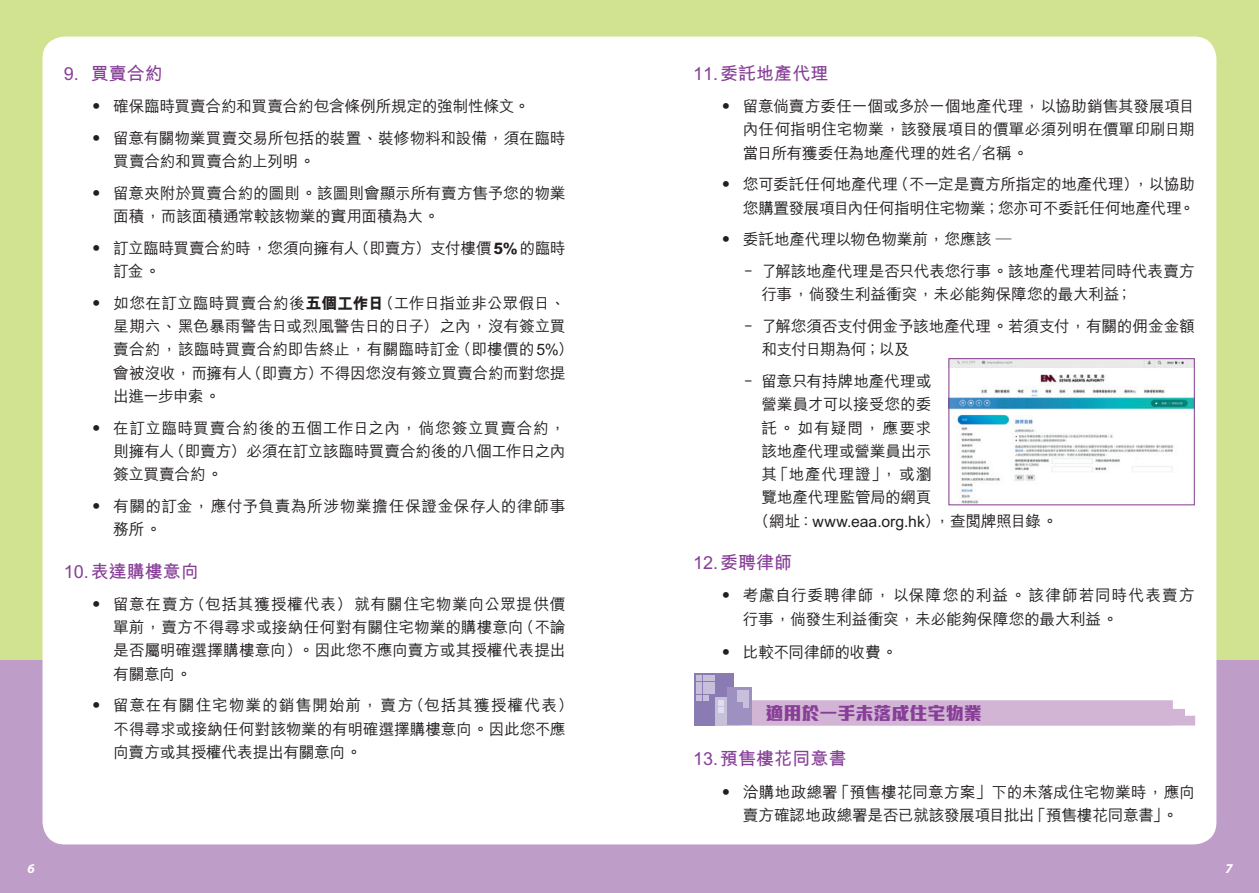
<style>
.page{position:relative;width:1259px;height:893px;background:#d1e291}
.page>*{position:absolute;margin:0;border:0;box-sizing:border-box;transform-origin:0 0}
.t1{font:700 18px "M Hei HK";color:#873e97}
.t2{font:800 18px "M Stiff Hei HK";color:#873e97}
.t3{font:500 15.75px/23.2px "M Hei HK";letter-spacing:-.015em;color:#231f20}
.t4{font:500 15.75px/23.2px "M Hei HK";letter-spacing:.015em;color:#231f20}
.t5{font:500 15.75px/23.2px "M Hei HK";letter-spacing:.025em;color:#231f20}
.t6{font:italic 700 13.5px "Myriad Pro";color:#fff}
.s1{font-weight:800}
</style>
<div class="page">
<div style="left:0;top:660px;width:1259px;height:233px;background:#be9dc9"></div>
<div style="left:43px;top:36px;width:1173px;height:808px;background:#fff;border-radius:22px"></div>
<div style="left:694px;top:673px;width:39px;height:52px;background:#8b7bb3"></div>
<div style="left:715px;top:697px;width:25px;height:28px;background:#c7c0db"></div>
<div style="left:727px;top:687px;width:25px;height:38px;background:#9e90c0"></div>
<svg style="left:737px;top:690px;width:458px;height:36px"></svg>
<svg style="left:697px;top:676px;width:26px;height:36px"></svg>
<img style="left:950px;top:360px;width:242px;height:143px">
<div style="left:948px;top:358px;width:246px;height:147px;border:1px solid #823a8c"></div>
<h3 class="t1" style="left:64px;top:60px;width:100px">9. 買賣合約</h3>
<p class="t3" style="left:89px;top:93px;width:443px">‧ 確保臨時買賣合約和買賣合約包含條例所規定的強制性條文。</p>
<p class="t3" style="left:113px;top:125px;width:454px;text-indent:-25px">‧ 留意有關物業買賣交易所包括的裝置、裝修物料和設備，須在臨時買賣合約和買賣合約上列明。</p>
<p class="t3" style="left:113px;top:180px;width:454px;text-indent:-25px">‧ 留意夾附於買賣合約的圖則。該圖則會顯示所有賣方售予您的物業面積，而該面積通常較該物業的實用面積為大。</p>
<p class="t3" style="left:113px;top:235px;width:454px;text-indent:-25px">‧ 訂立臨時買賣合約時，您須向擁有人（即賣方）支付樓價<span class="s1">5%</span>的臨時訂金。</p>
<p class="t3" style="left:113px;top:290px;width:462px;text-indent:-25px">‧ 如您在訂立臨時買賣合約後<span class="s1">五個工作日</span>（工作日指並非公眾假日、星期六、黑色暴雨警告日或烈風警告日的日子）之內，沒有簽立買賣合約，該臨時買賣合約即告終止，有關臨時訂金（即樓價的5%）會被沒收，而擁有人（即賣方）不得因您沒有簽立買賣合約而對您提出進一步申索。</p>
<p class="t3" style="left:113px;top:415px;width:454px;text-align:justify;text-indent:-25px">‧ 在訂立臨時買賣合約後的五個工作日之內，倘您簽立買賣合約，則擁有人（即賣方）必須在訂立該臨時買賣合約後的八個工作日之內簽立買賣合約。</p>
<p class="t5" style="left:113px;top:493px;width:454px;text-indent:-25px">‧ 有關的訂金，應付予負責為所涉物業擔任保證金保存人的律師事務所。</p>
<h3 class="t1" style="left:64px;top:558px;width:136px">10. 表達購樓意向</h3>
<p class="t3" style="left:113px;top:591px;width:454px;text-align:justify;text-indent:-25px">‧ 留意在賣方（包括其獲授權代表）就有關住宅物業向公眾提供價單前，賣方不得尋求或接納任何對有關住宅物業的購樓意向（不論是否屬明確選擇購樓意向）。因此您不應向賣方或其授權代表提出有關意向。</p>
<p class="t3" style="left:113px;top:693px;width:462px;text-indent:-25px">‧ 留意在有關住宅物業的銷售開始前，賣方（包括其獲授權代表）不得尋求或接納任何對該物業的有明確選擇購樓意向。因此您不應向賣方或其授權代表提出有關意向。</p>
<h3 class="t1" style="left:693px;top:60px;width:137px">11. 委託地產代理</h3>
<p class="t3" style="left:743px;top:93px;width:454px;text-align:justify;text-indent:-25px">‧ 留意倘賣方委任一個或多於一個地產代理，以協助銷售其發展項目內任何指明住宅物業，該發展項目的價單必須列明在價單印刷日期當日所有獲委任為地產代理的姓名／名稱。</p>
<p class="t3" style="left:718px;top:172px;width:478px;text-align:right">‧ 您可委託任何地產代理（不一定是賣方所指定的地產代理），以協助您購置發展項目內任何指明住宅物業；您亦可不委託任何地產代理。</p>
<p class="t3" style="left:718px;top:227px;width:295px">‧ 委託地產代理以物色物業前，您應該 —</p>
<p class="t3" style="left:761px;top:258px;width:435px;text-indent:-17px">﹣ 了解該地產代理是否只代表您行事。該地產代理若同時代表賣方行事，倘發生利益衝突，未必能夠保障您的最大利益；</p>
<p class="t3" style="left:761px;top:313px;width:435px;text-indent:-17px">﹣ 了解您須否支付佣金予該地產代理。若須支付，有關的佣金金額和支付日期為何；以及</p>
<p class="t3" style="left:744px;top:368px;width:189px">﹣ 留意只有持牌地產代理或</p>
<p class="t3" style="left:761px;top:392px;width:172px">營業員才可以接受您的委</p>
<p class="t3" style="left:761px;top:415px;width:172px">託。如有疑問，應要求</p>
<p class="t3" style="left:761px;top:438px;width:172px">該地產代理或營業員出示</p>
<p class="t3" style="left:761px;top:461px;width:172px">其「地產代理證」，或瀏</p>
<p class="t3" style="left:761px;top:485px;width:172px">覽地產代理監管局的網頁</p>
<p class="t3" style="left:753px;top:508px;width:306px">（網址：www.eaa.org.hk），查閱牌照目錄。</p>
<h3 class="t1" style="left:693px;top:549px;width:101px">12. 委聘律師</h3>
<p class="t4" style="left:743px;top:583px;width:454px;text-indent:-25px">‧ 考慮自行委聘律師，以保障您的利益。該律師若同時代表賣方行事，倘發生利益衝突，未必能夠保障您的最大利益。</p>
<p class="t3" style="left:718px;top:639px;width:181px">‧ 比較不同律師的收費。</p>
<h2 class="t2" style="left:765px;top:701px;width:217px">適用於一手未落成住宅物業</h2>
<h3 class="t1" style="left:693px;top:745px;width:155px">13. 預售樓花同意書</h3>
<p class="t3" style="left:718px;top:779px;width:478px;text-align:center">‧ 洽購地政總署「預售樓花同意方案」下的未落成住宅物業時，應向賣方確認地政總署是否已就該發展項目批出「預售樓花同意書」。</p>
<p class="t6" style="left:27px;top:861px;width:9px">6</p>
<p class="t6" style="left:1225px;top:861px;width:9px">7</p>
</div>
